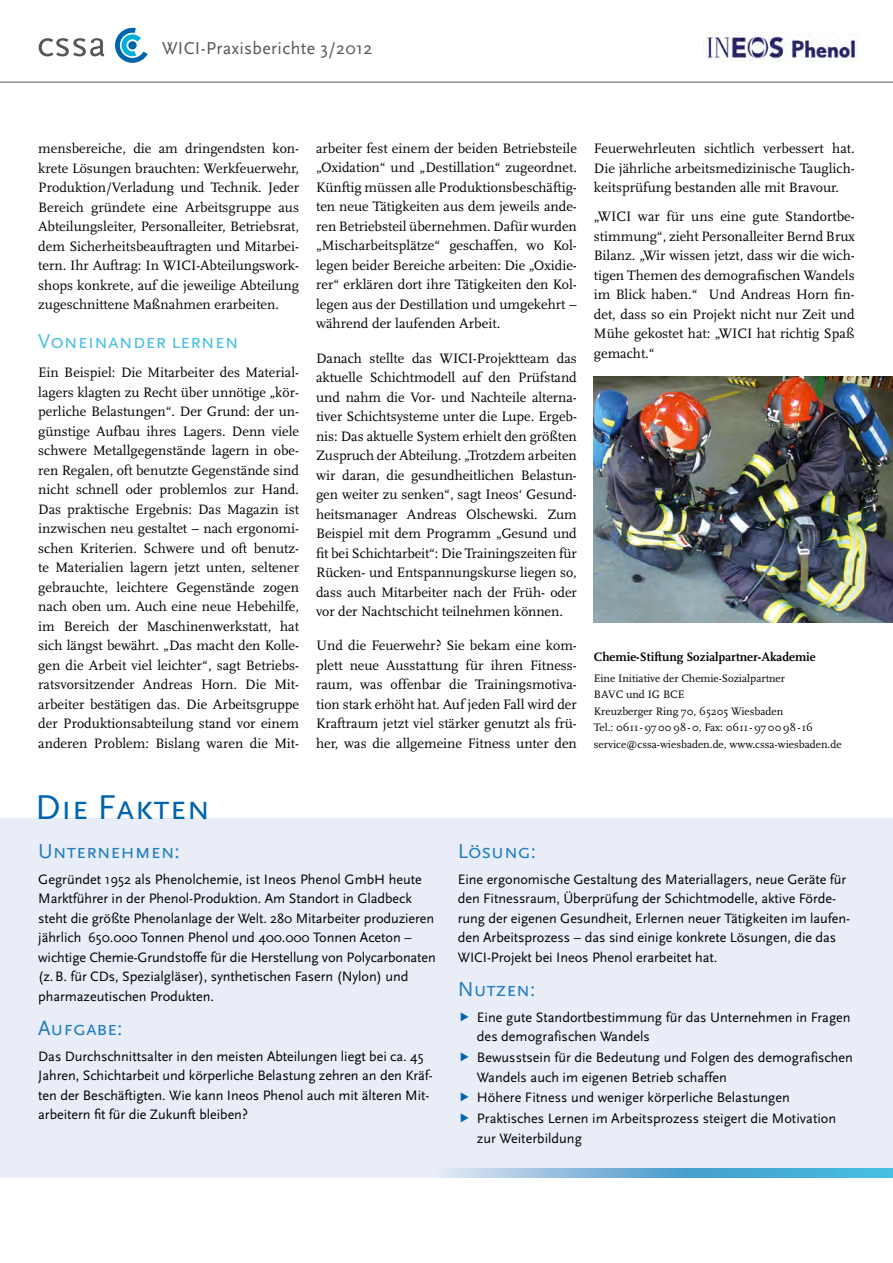
<style>
.page{position:relative;width:893px;height:1263px;background:#fff}
.page>*{position:absolute;margin:0;border:0;box-sizing:border-box;transform-origin:0 0}
.t1{font:36px "Scala Sans Caps";letter-spacing:-.005em;color:#0065ad}
.t2{font:21px "Scala Sans Caps";letter-spacing:-.005em;color:#227dbf}
.t3{font:21px "Scala Sans Caps";letter-spacing:-.005em;color:#49c0e3}
.t4{font:18px "Scala Sans";letter-spacing:.02em;color:#565656}
.t5{font:14.25px/19.5px "Scala";color:#000;text-align:justify}
.t6{font:14.25px/19.5px "Scala Sans";letter-spacing:-.005em;color:#000}
.t7{font:700 12.75px "Scala";color:#000}
.t8{font:11.25px/16.5px "Scala";color:#000}
</style>
<div class="page">
<div style="left:0;top:818px;width:893px;height:359px;background:#e8edf8"></div>
<hr style="left:0;top:82px;width:893px;height:1px;background:#565656">
<svg style="left:437px;top:1168px;width:456px;height:10px;background:#71b7dc"></svg>
<svg style="left:39px;top:38px;width:65px;height:18px"></svg>
<svg style="left:115px;top:28px;width:33px;height:35px"></svg>
<img style="left:594px;top:377px;width:299px;height:246px">
<img style="left:703px;top:33px;width:155px;height:28px">
<p class="t4" style="left:162px;top:38px;width:212px">WICI-Praxisberichte 3/2012</p>
<p class="t5" style="left:38px;top:139px;width:262px">mensbereiche, die am dringendsten kon&shy;krete Lösungen brauchten: Werkfeuerwehr, Produktion/Verladung und Technik. Jeder Bereich gründete eine Arbeitsgruppe aus Abteilungsleiter, Personalleiter, Betriebsrat, dem Sicherheitsbeauftragten und Mitarbei&shy;tern. Ihr Auftrag: In WICI-Abteilungswork&shy;shops konkrete, auf die jeweilige Abteilung zugeschnittene Maßnahmen erarbeiten.</p>
<h2 class="t3" style="left:38px;top:330px;width:202px">Voneinander lernen</h2>
<p class="t5" style="left:38px;top:363px;width:262px">Ein Beispiel: Die Mitarbeiter des Material&shy;lagers klagten zu Recht über unnötige „kör&shy;perliche Belastungen“. Der Grund: der un&shy;günstige Aufbau ihres Lagers. Denn viele schwere Metallgegenstände lagern in obe&shy;ren Regalen, oft benutzte Gegenstände sind nicht schnell oder problemlos zur Hand.<br>Das praktische Ergebnis: Das Magazin ist inzwischen neu gestaltet – nach ergonomi&shy;schen Kriterien. Schwere und oft benutz&shy;te Materialien lagern jetzt unten, seltener gebrauchte, leichtere Gegenstände zogen nach oben um. Auch eine neue Hebehilfe, im Bereich der Maschinenwerkstatt, hat sich längst bewährt. „Das macht den Kolle&shy;gen die Arbeit viel leichter“, sagt Betriebs&shy;ratsvorsitzender Andreas Horn. Die Mit&shy;arbeiter bestätigen das. Die Arbeitsgruppe der Produktionsabteilung stand vor einem anderen Problem: Bislang waren die Mit-</p>
<p class="t5" style="left:316px;top:139px;width:262px;text-align:left">arbeiter fest einem der beiden Betriebsteile „Oxidation“ und „Destillation“ zugeordnet.<br>Künftig müssen alle Produktionsbeschäftig&shy;ten neue Tätigkeiten aus dem jeweils ande&shy;ren Betriebsteil übernehmen. Dafür wurden „Mischarbeitsplätze“ geschaffen, wo Kol-- legen beider Bereiche arbeiten: Die „Oxidie&shy;rer“ erklären dort ihre Tätigkeiten den Kol&shy;legen aus der Destillation und umgekehrt – während der laufenden Arbeit.</p>
<p class="t5" style="left:316px;top:348px;width:262px">Danach stellte das WICI-Projektteam das aktuelle Schichtmodell auf den Prüfstand und nahm die Vor- und Nachteile alterna&shy;tiver Schichtsysteme unter die Lupe. Ergeb&shy;nis: Das aktuelle System erhielt den größten Zuspruch der Abteilung. „Trotzdem arbeiten wir daran, die gesundheitlichen Belastun&shy;gen weiter zu senken“, sagt Ineos‘ Gesund&shy;heitsmanager Andreas Olschewski. Zum Beispiel mit dem Programm „Gesund und fit bei Schichtarbeit“: Die Trainingszeiten für Rücken- und Entspannungskurse liegen so, dass auch Mitarbeiter nach der Früh- oder vor der Nachtschicht teilnehmen können.</p>
<p class="t5" style="left:316px;top:636px;width:262px">Und die Feuerwehr? Sie bekam eine kom&shy;plett neue Ausstattung für ihren Fitness&shy;raum, was offenbar die Trainingsmotiva&shy;tion stark erhöht hat. Auf jeden Fall wird der Kraftraum jetzt viel stärker genutzt als frü&shy;her, was die allgemeine Fitness unter den</p>
<p class="t5" style="left:594px;top:139px;width:262px">Feuerwehrleuten sichtlich verbessert hat.<br>Die jährliche arbeitsmedizinische Tauglich&shy;keitsprüfung bestanden alle mit Bravour.</p>
<p class="t5" style="left:594px;top:207px;width:262px">„WICI war für uns eine gute Standortbe&shy;stimmung“, zieht Personalleiter Bernd Brux Bilanz. „Wir wissen jetzt, dass wir die wich&shy;tigen Themen des demografischen Wandels im Blick haben.“ Und Andreas Horn fin&shy;det, dass so ein Projekt nicht nur Zeit und Mühe gekostet hat: „WICI hat richtig Spaß gemacht.“</p>
<p class="t7" style="left:594px;top:650px;width:223px">Chemie-Stiftung Sozialpartner-Akademie</p>
<p class="t8" style="left:594px;top:670px;width:249px">Eine Initiative der Chemie-Sozialpartner<br>BAVC und IG BCE<br>Kreuzberger Ring 70, 65205 Wiesbaden<br>Tel.: 0611 - 970098 - 0, Fax: 0611 - 970098 - 16 service@cssa-wiesbaden.de, www.cssa-wiesbaden.de</p>
<h1 class="t1" style="left:35px;top:787px;width:177px">Die Fakten</h1>
<h2 class="t2" style="left:38px;top:839px;width:143px">Unternehmen:</h2>
<p class="t6" style="left:38px;top:869px;width:399px">Gegründet 1952 als Phenolchemie, ist Ineos Phenol GmbH heute Marktführer in der Phenol-Produktion. Am Standort in Gladbeck steht die größte Phenolanlage der Welt. 280 Mitarbeiter produzieren jährlich 650.000 Tonnen Phenol und 400.000 Tonnen Aceton – wichtige Chemie-Grundstoffe für die Herstellung von Polycarbonaten (z.B. für CDs, Spezialgläser), synthetischen Fasern (Nylon) und pharmazeutischen Produkten.</p>
<h2 class="t2" style="left:38px;top:1016px;width:86px">Aufgabe:</h2>
<p class="t6" style="left:38px;top:1046px;width:396px">Das Durchschnittsalter in den meisten Abteilungen liegt bei ca. 45<br>Jahren, Schichtarbeit und körperliche Belastung zehren an den Kräf&shy;ten der Beschäftigten. Wie kann Ineos Phenol auch mit älteren Mit&shy;arbeitern fit für die Zukunft bleiben?</p>
<h2 class="t2" style="left:458px;top:839px;width:80px">Lösung:</h2>
<p class="t6" style="left:458px;top:869px;width:394px">Eine ergonomische Gestaltung des Materiallagers, neue Geräte für den Fitnessraum, Überprüfung der Schichtmodelle, aktive Förde&shy;rung der eigenen Gesundheit, Erlernen neuer Tätigkeiten im laufen&shy;den Arbeitsprozess – das sind einige konkrete Lösungen, die das WICI-Projekt bei Ineos Phenol erarbeitet hat.</p>
<h2 class="t2" style="left:458px;top:977px;width:79px">Nutzen:</h2>
<p class="t6" style="left:477px;top:1007px;width:375px">Eine gute Standortbestimmung für das Unternehmen in Fragen des demografischen Wandels</p>
<p class="t6" style="left:477px;top:1048px;width:378px">Bewusstsein für die Bedeutung und Folgen des demografischen<br>Wandels auch im eigenen Betrieb schaffen</p>
<p class="t6" style="left:477px;top:1087px;width:361px;line-height:20.9px">Höhere Fitness und weniger körperliche Belastungen<br>Praktisches Lernen im Arbeitsprozess steigert die Motivation</p>
<p class="t6" style="left:477px;top:1129px;width:106px">zur Weiterbildung</p>
</div>
